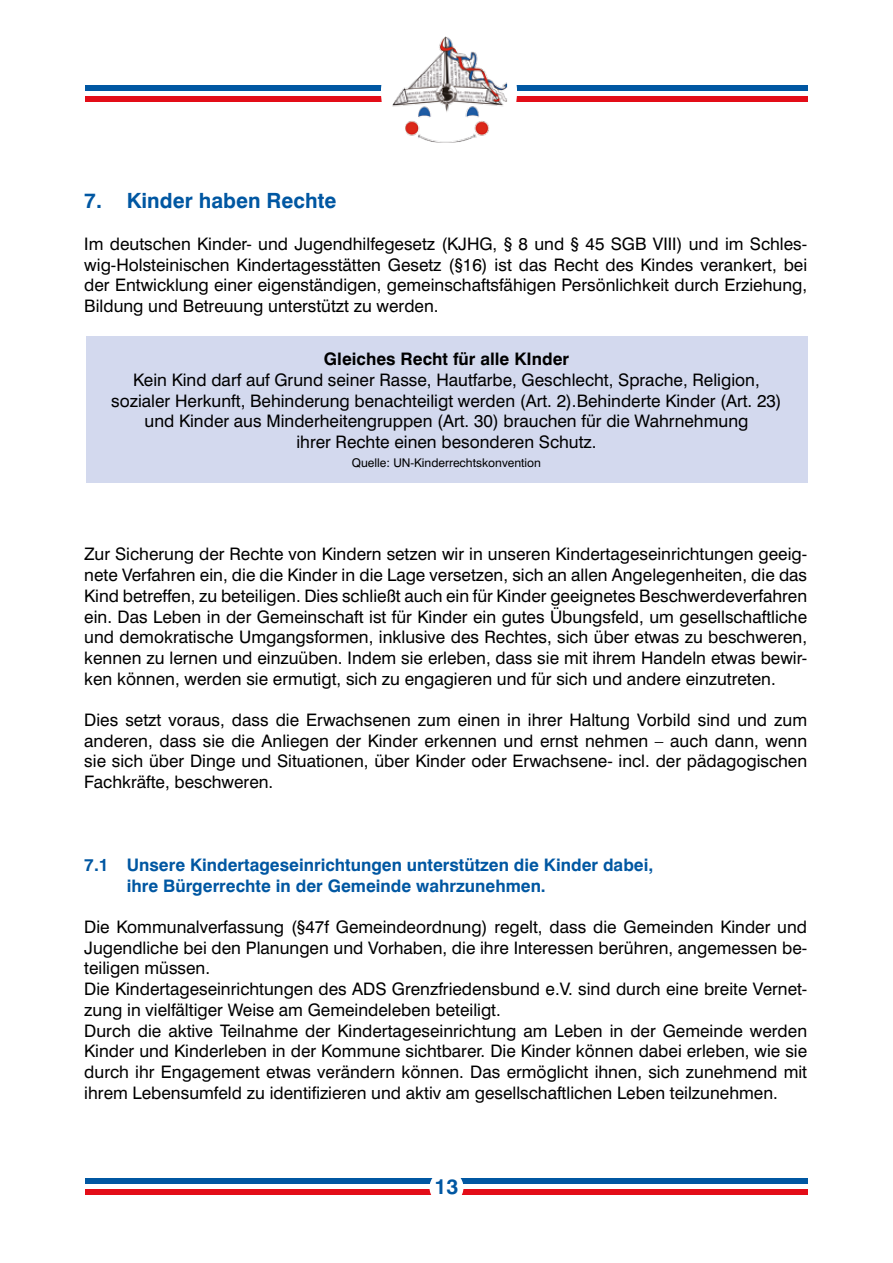
<style>
.page{position:relative;width:893px;height:1263px;background:#fff}
.page>*{position:absolute;margin:0;border:0;box-sizing:border-box;transform-origin:0 0}
.t1{font:700 21px "Swiss 721 BT";color:#0057a2}
.t2{font:17.25px/20.7px "Swiss 721 BT";color:#000;text-align:justify}
.t3{font:700 17.25px/20.7px "Swiss 721 BT";color:#0057a2}
.t4{font:700 17.25px "Swiss 721 BT";color:#000}
.t5{font:12px "Swiss 721 BT";color:#000}
</style>
<div class="page">
<div style="left:85px;top:85px;width:723px;height:6px;background:#0057a2"></div>
<div style="left:85px;top:96px;width:723px;height:6px;background:#e30d18"></div>
<div style="left:381px;top:24px;width:136px;height:136px;background:#fff;border-radius:50%"></div>
<img style="left:392px;top:36px;width:115px;height:106px">
<div style="left:85px;top:1178px;width:723px;height:5px;background:#0057a2"></div>
<div style="left:85px;top:1189px;width:723px;height:6px;background:#e30d18"></div>
<div style="left:430px;top:1171px;width:33px;height:33px;background:#fff;border-radius:50%"></div>
<div style="left:429px;top:1170px;width:34px;height:34px;border:2px solid #fff;border-radius:50%"></div>
<div style="left:86px;top:336px;width:721px;height:147px;background:#d3d9ee"></div>
<p class="t1" style="left:84px;top:188px;width:254px">7. Kinder haben Rechte</p>
<p class="t2" style="left:84px;top:233px;width:724px">Im deutschen Kinder- und Jugendhilfegesetz (KJHG, § 8 und § 45 SGB VIII) und im Schles&shy;wig-Holsteinischen Kindertagesstätten Gesetz (§16) ist das Recht des Kindes verankert, bei der Entwicklung einer eigenständigen, gemeinschaftsfähigen Persönlichkeit durch Erziehung, Bildung und Betreuung unterstützt zu werden.</p>
<p class="t4" style="left:324px;top:348px;width:247px">Gleiches Recht für alle KInder</p>
<p class="t2" style="left:111px;top:369px;width:672px;text-align:center">Kein Kind darf auf Grund seiner Rasse, Hautfarbe, Geschlecht, Sprache, Religion, sozialer Herkunft, Behinderung benachteiligt werden (Art. 2).Behinderte Kinder (Art. 23) und Kinder aus Minderheitengruppen (Art. 30) brauchen für die Wahrnehmung<br>ihrer Rechte einen besonderen Schutz.</p>
<p class="t5" style="left:352px;top:456px;width:191px">Quelle: UN-Kinderrechtskonvention</p>
<p class="t2" style="left:84px;top:544px;width:724px">Zur Sicherung der Rechte von Kindern setzen wir in unseren Kindertageseinrichtungen geeig&shy;nete Verfahren ein, die die Kinder in die Lage versetzen, sich an allen Angelegenheiten, die das Kind betreffen, zu beteiligen. Dies schließt auch ein für Kinder geeignetes Beschwerdeverfahren ein. Das Leben in der Gemeinschaft ist für Kinder ein gutes Übungsfeld, um gesellschaftliche und demokratische Umgangsformen, inklusive des Rechtes, sich über etwas zu beschweren, kennen zu lernen und einzuüben. Indem sie erleben, dass sie mit ihrem Handeln etwas bewir&shy;ken können, werden sie ermutigt, sich zu engagieren und für sich und andere einzutreten.</p>
<p class="t2" style="left:84px;top:709px;width:724px">Dies setzt voraus, dass die Erwachsenen zum einen in ihrer Haltung Vorbild sind und zum anderen, dass sie die Anliegen der Kinder erkennen und ernst nehmen – auch dann, wenn sie sich über Dinge und Situationen, über Kinder oder Erwachsene- incl. der pädagogischen Fachkräfte, beschweren.</p>
<p class="t3" style="left:127px;top:854px;width:528px;text-indent:-43px">7.1 Unsere Kindertageseinrichtungen unterstützen die Kinder dabei, ihre Bürgerrechte in der Gemeinde wahrzunehmen.</p>
<p class="t2" style="left:84px;top:916px;width:724px;text-align:left">Die Kommunalverfassung (§47f Gemeindeordnung) regelt, dass die Gemeinden Kinder und Jugendliche bei den Planungen und Vorhaben, die ihre Interessen berühren, angemessen be&shy;teiligen müssen.<br>Die Kindertageseinrichtungen des ADS Grenzfriedensbund e.V. sind durch eine breite Vernet&shy;zung in vielfältiger Weise am Gemeindeleben beteiligt.<br>Durch die aktive Teilnahme der Kindertageseinrichtung am Leben in der Gemeinde werden Kinder und Kinderleben in der Kommune sichtbarer. Die Kinder können dabei erleben, wie sie durch ihr Engagement etwas verändern können. Das ermöglicht ihnen, sich zunehmend mit ihrem Lebensumfeld zu identifizieren und aktiv am gesellschaftlichen Leben teilzunehmen.</p>
<p class="t1" style="left:435px;top:1174px;width:25px">13</p>
</div>
